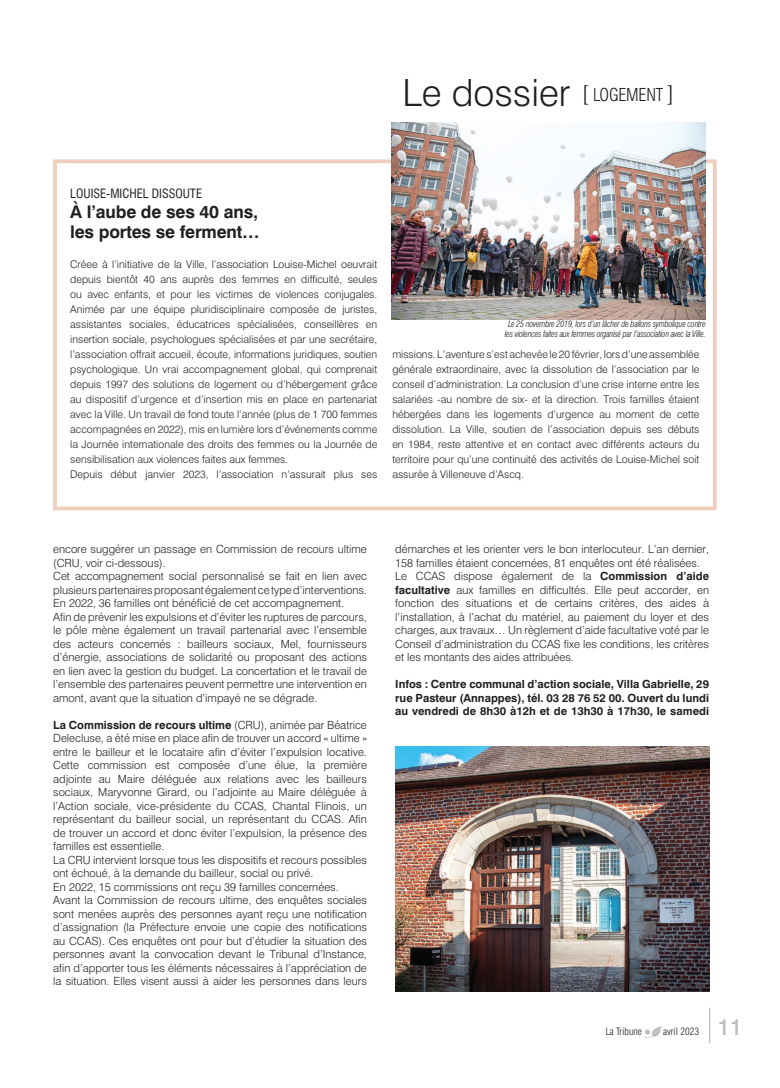
<style>
.page{position:relative;width:780px;height:1088px;background:#fff}
.page>*{position:absolute;margin:0;border:0;box-sizing:border-box;transform-origin:0 0}
.t1{font:300 37.5px "Swiss 721 BT";color:#231f20}
.t2{font:500 22.5px "Swiss 721 BT";color:#bcbdc0}
.TC_8_5{font:700 17.5px "Swiss 721 BT";letter-spacing:-.01em;color:#231f20}
.t3{font:300 condensed 17.5px "Swiss 721 BT";letter-spacing:-.01em;color:#231f20}
.texte{font:condensed 12.5px "Swiss 721 BT";color:#231f20}
.TC_8_5-2{font:300 11.25px/13.5px "Swiss 721 BT";color:#231f20;text-align:justify}
.TC_8_5-3{font:700 11.25px/13.5px "Swiss 721 BT";color:#231f20;text-align:justify}
.TC_8_5-4{font:300 10.62px/15px "Swiss 721 BT";color:#231f20;text-align:justify}
.t4{font:300 condensed 10px "Swiss 721 BT";color:#231f20}
.TC_8_5-5{font:italic 300 condensed 8.75px "Swiss 721 BT";letter-spacing:-.03em;color:#231f20}
.s1{font-family:"Minion Pro";font-weight:400;font-stretch:normal;font-size:22.5px}
.s2{font-weight:700}
</style>
<div class="page">
<div style="left:53px;top:159px;width:663px;height:351px;border:4px solid #efcebd"></div>
<img style="left:644px;top:1026px;width:18px;height:12px">
<hr style="left:709px;top:1008px;width:1px;height:35px;background:#bcbdc0">
<img style="left:392px;top:122px;width:313px;height:197px">
<img style="left:395px;top:746px;width:314px;height:245px">
<p class="t1" style="left:402px;top:70px;width:169px">Le dossier</p>
<p class="t3" style="left:582px;top:84px;width:94px"><span class="s1">[</span> LOGEMENT <span class="s1">]</span></p>
<p class="texte" style="left:70px;top:186px;width:133px">LOUISE-MICHEL DISSOUTE</p>
<p class="TC_8_5" style="left:70px;top:201px;width:189px">À l’aube de ses 40 ans,</p>
<p class="TC_8_5" style="left:70px;top:221px;width:191px">les portes se ferment…</p>
<p class="TC_8_5-4" style="left:70px;top:256px;width:309px">Créee à l’initiative de la Ville, l’association Louise-Michel oeuvrait depuis bientôt 40 ans auprès des femmes en difficulté, seules ou avec enfants, et pour les victimes de violences conjugales.<br>Animée par une équipe pluridisciplinaire composée de juristes, assistantes sociales, éducatrices spécialisées, conseillères en insertion sociale, psychologues spécialisées et par une secrétaire, l’association offrait accueil, écoute, informations juridiques, soutien psychologique. Un vrai accompagnement global, qui comprenait depuis 1997 des solutions de logement ou d’hébergement grâce au dispositif d’urgence et d’insertion mis en place en partenariat avec la Ville. Un travail de fond toute l’année (plus de 1 700 femmes accompagnées en 2022), mis en lumière lors d’événements comme la Journée internationale des droits des femmes ou la Journée de sensibilisation aux violences faites aux femmes.</p>
<p class="TC_8_5-4" style="left:70px;top:466px;width:308px">Depuis début janvier 2023, l’association n’assurait plus ses</p>
<p class="TC_8_5-5" style="left:508px;top:318px;width:199px">Le 25 novembre 2019, lors d’un lâcher de ballons symbolique contre</p>
<p class="TC_8_5-5" style="left:505px;top:329px;width:202px">les violences faites aux femmes organisé par l’association avec la Ville.</p>
<p class="TC_8_5-4" style="left:392px;top:346px;width:308px">missions. L’aventure s’est achevée le 20 février, lors d’une assemblée générale extraordinaire, avec la dissolution de l’association par le conseil d’administration. La conclusion d’une crise interne entre les salariées -au nombre de six- et la direction. Trois familles étaient hébergées dans les logements d’urgence au moment de cette dissolution. La Ville, soutien de l’association depuis ses débuts en 1984, reste attentive et en contact avec différents acteurs du territoire pour qu’une continuité des activités de Louise-Michel soit assurée à Villeneuve d’Ascq.</p>
<p class="TC_8_5-2" style="left:53px;top:542px;width:315px">encore suggérer un passage en Commission de recours ultime (CRU, voir ci-dessous).</p>
<p class="TC_8_5-2" style="left:53px;top:569px;width:315px">Cet accompagnement social personnalisé se fait en lien avec plusieurs partenaires proposant également ce type d’interventions.<br>En 2022, 36 familles ont bénéficié de cet accompagnement.</p>
<p class="TC_8_5-2" style="left:53px;top:610px;width:315px">Afin de prévenir les expulsions et d’éviter les ruptures de parcours, le pôle mène également un travail partenarial avec l’ensemble des acteurs concernés : bailleurs sociaux, Mel, fournisseurs d’énergie, associations de solidarité ou proposant des actions en lien avec la gestion du budget. La concertation et le travail de l’ensemble des partenaires peuvent permettre une intervention en amont, avant que la situation d’impayé ne se dégrade.</p>
<p class="TC_8_5-2" style="left:53px;top:718px;width:315px"><span class="s2">La Commission de recours ultime</span> (CRU), animée par Béatrice Delecluse, a été mise en place afin de trouver un accord « ultime » entre le bailleur et le locataire afin d’éviter l’expulsion locative.<br>Cette commission est composée d’une élue, la première adjointe au Maire déléguée aux relations avec les bailleurs sociaux, Maryvonne Girard, ou l’adjointe au Maire déléguée à l’Action sociale, vice-présidente du CCAS, Chantal Flinois, un représentant du bailleur social, un représentant du CCAS. Afin de trouver un accord et donc éviter l’expulsion, la présence des familles est essentielle.</p>
<p class="TC_8_5-2" style="left:53px;top:853px;width:315px">La CRU intervient lorsque tous les dispositifs et recours possibles ont échoué, à la demande du bailleur, social ou privé.</p>
<p class="TC_8_5-2" style="left:53px;top:880px;width:287px">En 2022, 15 commissions ont reçu 39 familles concernées.</p>
<p class="TC_8_5-2" style="left:53px;top:893px;width:315px">Avant la Commission de recours ultime, des enquêtes sociales sont menées auprès des personnes ayant reçu une notification d’assignation (la Préfecture envoie une copie des notifications au CCAS). Ces enquêtes ont pour but d’étudier la situation des personnes avant la convocation devant le Tribunal d’Instance, afin d’apporter tous les éléments nécessaires à l’appréciation de la situation. Elles visent aussi à aider les personnes dans leurs</p>
<p class="TC_8_5-2" style="left:395px;top:542px;width:315px">démarches et les orienter vers le bon interlocuteur. L’an dernier,<br>158 familles étaient concernées, 81 enquêtes ont été réalisées.</p>
<p class="TC_8_5-2" style="left:395px;top:569px;width:315px">Le CCAS dispose également de la <span class="s2">Commission d’aide facultative</span> aux familles en difficultés. Elle peut accorder, en fonction des situations et de certains critères, des aides à l’installation, à l’achat du matériel, au paiement du loyer et des charges, aux travaux… Un règlement d’aide facultative voté par le Conseil d’administration du CCAS fixe les conditions, les critères et les montants des aides attribuées.</p>
<p class="TC_8_5-3" style="left:395px;top:677px;width:315px">Infos : Centre communal d’action sociale, Villa Gabrielle, 29 rue Pasteur (Annappes), tél. 03 28 76 52 00. Ouvert du lundi au vendredi de 8h30 à12h et de 13h30 à 17h30, le samedi</p>
<p class="t4" style="left:606px;top:1025px;width:38px">La Tribune</p>
<p class="t4" style="left:663px;top:1025px;width:37px">avril 2023</p>
<p class="t2" style="left:717px;top:1013px;width:27px">11</p>
</div>
